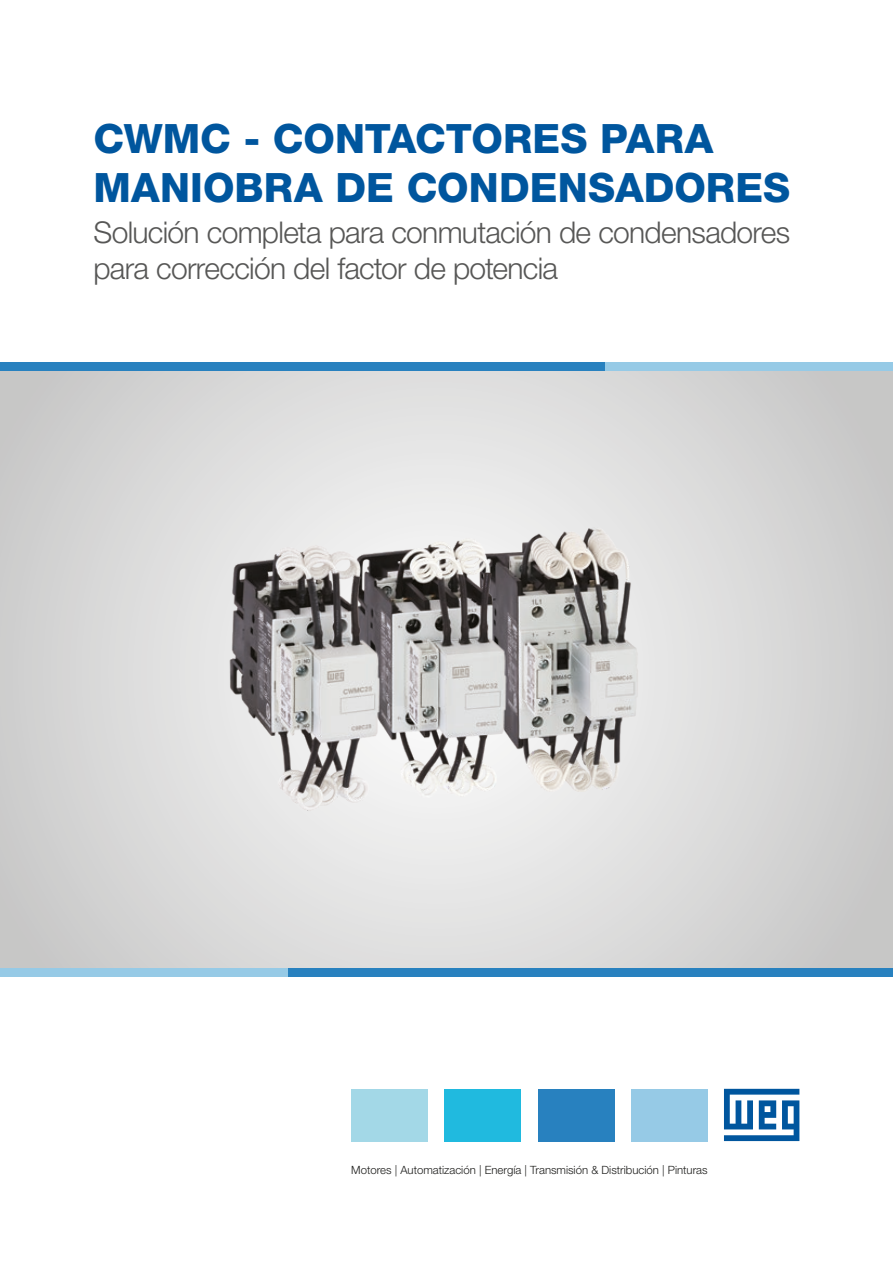
<style>
.page{position:relative;width:893px;height:1263px;background:#fff}
.page>*{position:absolute;margin:0;border:0;box-sizing:border-box;transform-origin:0 0}
.t1{font:800 40.5px/48.6px "Helvetica Neue LT Pro";color:#00569e}
.t2{font:300 30px/36px "Helvetica Neue LT Pro";letter-spacing:-.025em;color:#575756}
.t3{font:300 11.4px "Helvetica Neue LT Pro";color:#1d1d1b}
</style>
<div class="page">
<svg style="left:0;top:371px;width:893px;height:598px;background:#d9d9d9"></svg>
<div style="left:0;top:362px;width:605px;height:9px;background:#2881bf"></div>
<div style="left:605px;top:362px;width:288px;height:9px;background:#96cae6"></div>
<div style="left:288px;top:969px;width:605px;height:8px;background:#2881bf"></div>
<div style="left:0;top:969px;width:288px;height:8px;background:#96cae6"></div>
<img style="left:471px;top:528px;width:181px;height:264px">
<img style="left:353px;top:534px;width:156px;height:265px">
<img style="left:229px;top:544px;width:156px;height:267px">
<svg style="left:724px;top:1089px;width:75px;height:52px"></svg>
<div style="left:351px;top:1089px;width:77px;height:52px;background:#a3d8e7"></div>
<div style="left:445px;top:1089px;width:76px;height:52px;background:#20badf"></div>
<div style="left:538px;top:1089px;width:76px;height:52px;background:#2881bf"></div>
<div style="left:631px;top:1089px;width:77px;height:52px;background:#96cae6"></div>
<h1 class="t1" style="left:94px;top:114px;width:698px">CWMC - CONTACTORES PARA<br>MANIOBRA DE CONDENSADORES</h1>
<p class="t2" style="left:94px;top:214px;width:698px">Solución completa para conmutación de condensadores para corrección del factor de potencia</p>
<p class="t3" style="left:351px;top:1163px;width:358px">Motores | Automatización | Energía | Transmisión &amp; Distribución | Pinturas</p>
</div>
